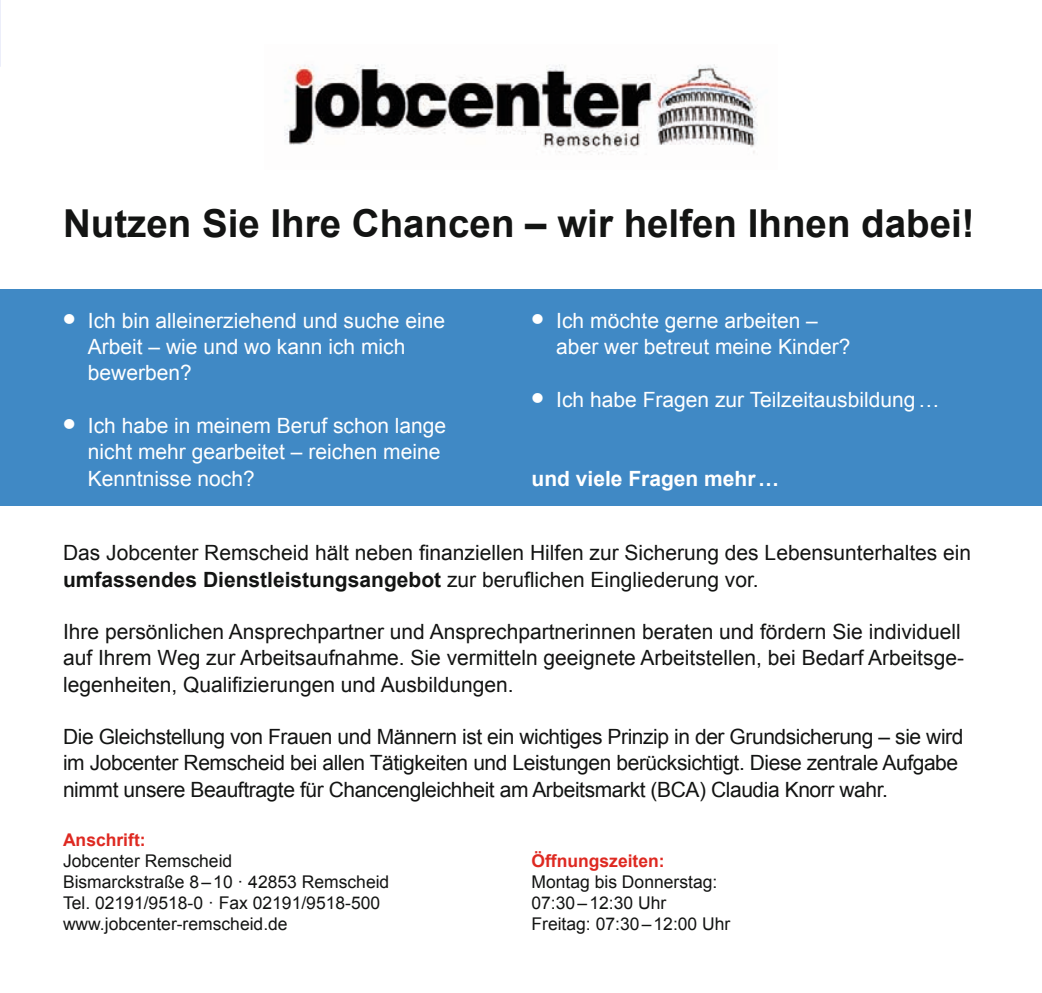
<style>
.page{position:relative;width:1042px;height:993px;background:#fff}
.page>*{position:absolute;margin:0;border:0;box-sizing:border-box;transform-origin:0 0}
.t1{font:700 38.5px "Arial";color:#131413}
.t2{font:21px/26.2px "Arial";color:#131413}
.t3{font:21px/26.2px "Arial";letter-spacing:-.02em;color:#131413}
.t4{font:21px/26.2px "Arial";color:#fff}
.t5{font:700 21px "Arial";color:#fff}
.t6{font:17.5px/21px "Arial";color:#131413}
.t7{font:700 17.5px "Arial";color:#de2921}
.s1{font-weight:700;font-size:35px}
.s2{font-weight:700}
</style>
<div class="page">
<svg style="left:0;top:0;width:1px;height:67px"></svg>
<div style="left:0;top:289px;width:1042px;height:216px;background:#4089c5"></div>
<img style="left:284px;top:64px;width:474px;height:91px">
<h1 class="t1" style="left:63px;top:198px;width:913px">Nutzen Sie Ihre Chancen – wir helfen Ihnen dabei!</h1>
<p class="t4" style="left:88px;top:307px;width:359px;text-indent:-25px"><span class="s1">•</span> Ich bin alleinerziehend und suche eine<br>Arbeit – wie und wo kann ich mich bewerben?</p>
<p class="t4" style="left:88px;top:412px;width:360px;text-indent:-25px"><span class="s1">•</span> Ich habe in meinem Beruf schon lange nicht mehr gearbeitet – reichen meine<br>Kenntnisse noch?</p>
<p class="t4" style="left:556px;top:307px;width:296px;text-indent:-25px"><span class="s1">•</span> Ich möchte gerne arbeiten – aber wer betreut meine Kinder?</p>
<p class="t4" style="left:531px;top:386px;width:410px"><span class="s1">•</span> Ich habe Fragen zur Teilzeitausbildung …</p>
<p class="t5" style="left:531px;top:464px;width:249px">und viele Fragen mehr …</p>
<p class="t2" style="left:63px;top:540px;width:910px">Das Jobcenter Remscheid hält neben finanziellen Hilfen zur Sicherung des Lebensunterhaltes ein <span class="s2">umfassendes Dienstleistungsangebot</span> zur beruflichen Eingliederung vor.</p>
<p class="t2" style="left:63px;top:618px;width:902px">Ihre persönlichen Ansprechpartner und Ansprechpartnerinnen beraten und fördern Sie individuell auf Ihrem Weg zur Arbeitsaufnahme. Sie vermitteln geeignete Arbeitstellen, bei Bedarf Arbeitsge&shy;legenheiten, Qualifizierungen und Ausbildungen.</p>
<p class="t3" style="left:63px;top:723px;width:902px">Die Gleichstellung von Frauen und Männern ist ein wichtiges Prinzip in der Grundsicherung – sie wird im Jobcenter Remscheid bei allen Tätigkeiten und Leistungen berücksichtigt. Diese zentrale Aufgabe nimmt unsere Beauftragte für Chancengleichheit am Arbeitsmarkt (BCA) Claudia Knorr wahr.</p>
<p class="t7" style="left:63px;top:827px;width:84px">Anschrift:</p>
<p class="t6" style="left:63px;top:850px;width:328px">Jobcenter Remscheid<br>Bismarckstraße 8 – 10 · 42853 Remscheid<br>Tel. 02191/9518-0 · Fax 02191/9518-500 www.jobcenter-remscheid.de</p>
<p class="t7" style="left:531px;top:848px;width:135px">Öffnungszeiten:</p>
<p class="t6" style="left:531px;top:871px;width:200px">Montag bis Donnerstag:<br>07:30 – 12:30 Uhr<br>Freitag: 07:30 – 12:00 Uhr</p>
</div>
